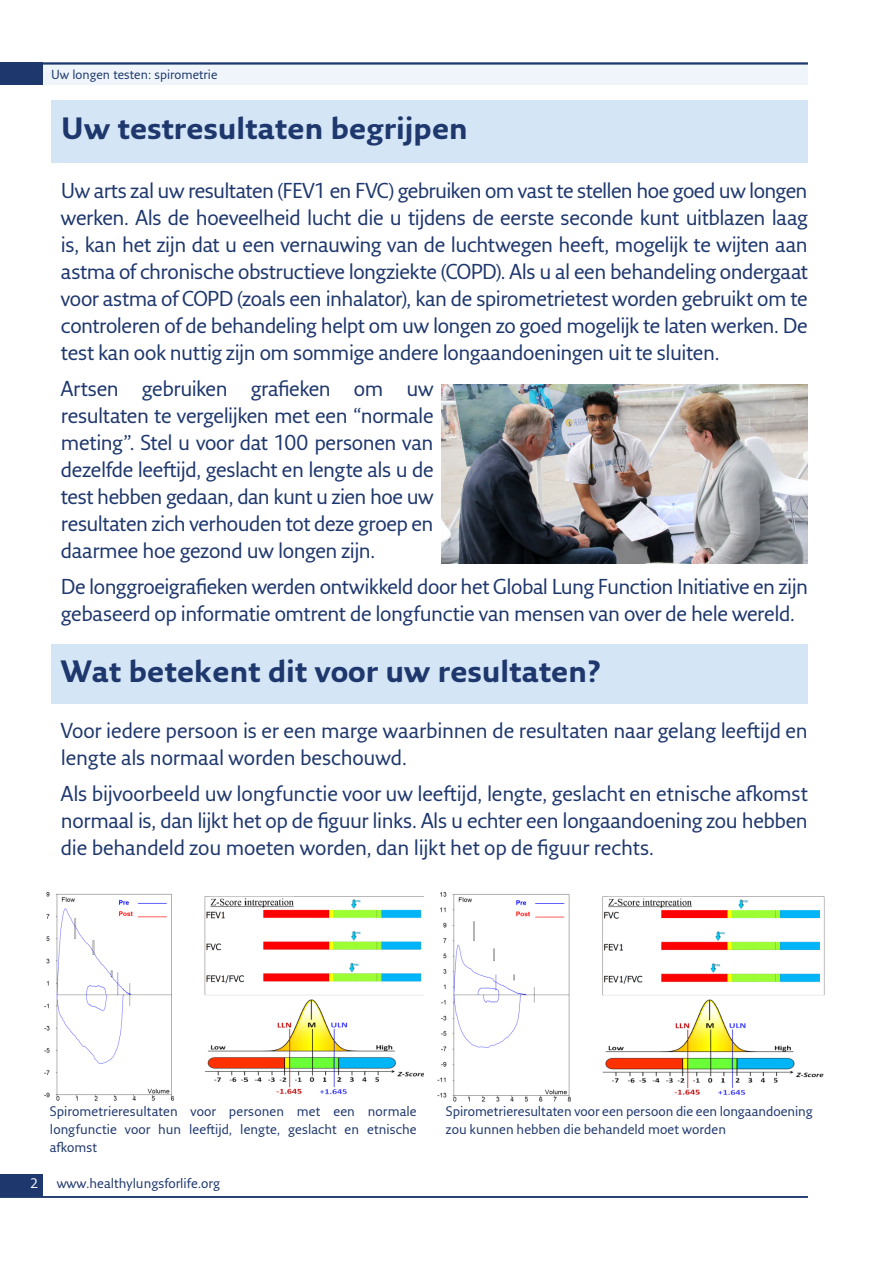
<style>
.page{position:relative;width:893px;height:1263px;background:#fff}
.page>*{position:absolute;margin:0;border:0;box-sizing:border-box;transform-origin:0 0}
.t1{font:700 30px "Fresco Sans Pro";color:#1e376d}
.H___B-head{font:21px/27px "Fresco Sans Pro";letter-spacing:-.02em;color:#1e376d;text-align:justify}
.H___B-head-2{font:13.5px/18px "Fresco Sans Pro";color:#1e376d;text-align:justify}
.t2{font:13.5px "Fresco Sans Pro";color:#fff}
.t3{font:12.75px "Fresco Sans Pro";color:#1e376d}
</style>
<div class="page">
<div style="left:0;top:63px;width:808px;height:22px;background:#eff5fb"></div>
<div style="left:0;top:1175px;width:43px;height:22px;background:#1e376d"></div>
<div style="left:0;top:63px;width:43px;height:22px;background:#1e376d"></div>
<hr style="left:0;top:1196px;width:808px;height:2px;background:#1e376d">
<hr style="left:0;top:62px;width:808px;height:3px;background:#1e376d">
<div style="left:51px;top:100px;width:757px;height:63px;background:#d4e5f5"></div>
<div style="left:51px;top:645px;width:757px;height:59px;background:#d4e5f5"></div>
<img style="left:44px;top:891px;width:379px;height:210px">
<img style="left:437px;top:892px;width:388px;height:210px">
<img style="left:442px;top:385px;width:365px;height:178px">
<p class="t3" style="left:51px;top:66px;width:168px">Uw longen testen: spirometrie</p>
<p class="t1" style="left:61px;top:110px;width:408px">Uw testresultaten begrijpen</p>
<p class="H___B-head" style="left:61px;top:177px;width:749px">Uw arts zal uw resultaten (FEV1 en FVC) gebruiken om vast te stellen hoe goed uw longen werken. Als de hoeveelheid lucht die u tijdens de eerste seconde kunt uitblazen laag is, kan het zijn dat u een vernauwing van de luchtwegen heeft, mogelijk te wijten aan astma of chronische obstructieve longziekte (COPD). Als u al een behandeling ondergaat voor astma of COPD (zoals een inhalator), kan de spirometrietest worden gebruikt om te controleren of de behandeling helpt om uw longen zo goed mogelijk te laten werken. De test kan ook nuttig zijn om sommige andere longaandoeningen uit te sluiten.</p>
<p class="H___B-head" style="left:61px;top:375px;width:374px">Artsen gebruiken grafieken om uw resultaten te vergelijken met een “normale meting”. Stel u voor dat 100 personen van dezelfde leeftijd, geslacht en lengte als u de test hebben gedaan, dan kunt u zien hoe uw resultaten zich verhouden tot deze groep en daarmee hoe gezond uw longen zijn.</p>
<p class="H___B-head" style="left:61px;top:573px;width:749px">De longgroeigrafieken werden ontwikkeld door het Global Lung Function Initiative en zijn gebaseerd op informatie omtrent de longfunctie van mensen van over de hele wereld.</p>
<p class="t1" style="left:61px;top:653px;width:541px">Wat betekent dit voor uw resultaten?</p>
<p class="H___B-head" style="left:61px;top:717px;width:749px">Voor iedere persoon is er een marge waarbinnen de resultaten naar gelang leeftijd en lengte als normaal worden beschouwd.</p>
<p class="H___B-head" style="left:61px;top:780px;width:748px">Als bijvoorbeeld uw longfunctie voor uw leeftijd, lengte, geslacht en etnische afkomst normaal is, dan lijkt het op de figuur links. Als u echter een longaandoening zou hebben die behandeld zou moeten worden, dan lijkt het op de figuur rechts.</p>
<p class="t2" style="left:30px;top:1175px;width:10px">2</p>
<p class="H___B-head-2" style="left:50px;top:1102px;width:368px">Spirometrieresultaten voor personen met een normale longfunctie voor hun leeftijd, lengte, geslacht en etnische afkomst</p>
<p class="H___B-head-2" style="left:446px;top:1102px;width:368px">Spirometrieresultaten voor een persoon die een longaandoening zou kunnen hebben die behandeld moet worden</p>
<p class="H___B-head-2" style="left:57px;top:1173px;width:165px">www.healthylungsforlife.org</p>
</div>
